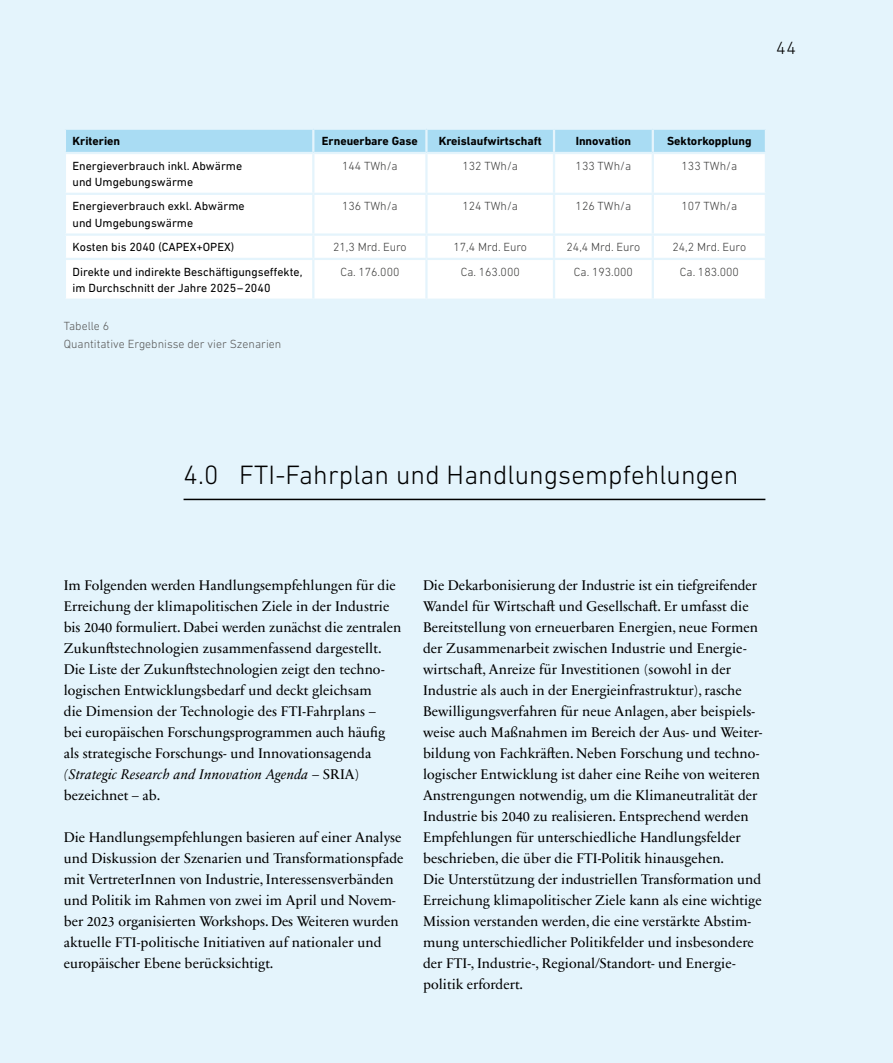
<style>
.page{position:relative;width:893px;height:1063px;background:#e4f4fc}
.page>*{position:absolute;margin:0;border:0;box-sizing:border-box;transform-origin:0 0}
.t1{font:300 27px "DIN Next LT Pro";letter-spacing:.005em;color:#000}
.t2{font:300 18px "DIN Next LT Pro";color:#000}
.t3{font:14.25px/21px "Sabon Next LT Pro";color:#000}
.t4{font:12px/16.5px "DIN Next LT Pro";color:#000}
.t5{font:300 12px "DIN Next LT Pro";color:#3c3c3b}
.t6{font:700 12px "DIN Next LT Pro";color:#000}
.t7{font:300 12px/18px "DIN Next LT Pro";color:#575756}
.s1{font-style:italic}
</style>
<div class="page">
<div style="left:66px;top:130px;width:699px;height:22px;background:#a9dcf3"></div>
<div style="left:66px;top:154px;width:699px;height:145px;background:#fff"></div>
<hr style="left:312px;top:130px;width:2px;height:22px;background:#e4f4fc">
<hr style="left:425px;top:130px;width:3px;height:22px;background:#e4f4fc">
<hr style="left:553px;top:130px;width:2px;height:22px;background:#e4f4fc">
<hr style="left:652px;top:130px;width:2px;height:22px;background:#e4f4fc">
<hr style="left:312px;top:154px;width:2px;height:39px;background:#e4f4fc">
<hr style="left:312px;top:195px;width:2px;height:38px;background:#e4f4fc">
<hr style="left:312px;top:236px;width:2px;height:22px;background:#e4f4fc">
<hr style="left:312px;top:260px;width:2px;height:39px;background:#e4f4fc">
<hr style="left:425px;top:154px;width:3px;height:39px;background:#e4f4fc">
<hr style="left:553px;top:154px;width:2px;height:39px;background:#e4f4fc">
<hr style="left:652px;top:154px;width:2px;height:39px;background:#e4f4fc">
<hr style="left:64px;top:193px;width:249px;height:2px;background:#e4f4fc">
<hr style="left:313px;top:193px;width:113px;height:2px;background:#e4f4fc">
<hr style="left:426px;top:193px;width:128px;height:2px;background:#e4f4fc">
<hr style="left:425px;top:195px;width:3px;height:38px;background:#e4f4fc">
<hr style="left:554px;top:193px;width:99px;height:2px;background:#e4f4fc">
<hr style="left:553px;top:195px;width:2px;height:38px;background:#e4f4fc">
<hr style="left:653px;top:193px;width:114px;height:2px;background:#e4f4fc">
<hr style="left:652px;top:195px;width:2px;height:38px;background:#e4f4fc">
<hr style="left:64px;top:233px;width:249px;height:3px;background:#e4f4fc">
<hr style="left:313px;top:233px;width:113px;height:3px;background:#e4f4fc">
<hr style="left:426px;top:233px;width:128px;height:3px;background:#e4f4fc">
<hr style="left:425px;top:236px;width:3px;height:22px;background:#e4f4fc">
<hr style="left:554px;top:233px;width:99px;height:3px;background:#e4f4fc">
<hr style="left:553px;top:236px;width:2px;height:22px;background:#e4f4fc">
<hr style="left:653px;top:233px;width:114px;height:3px;background:#e4f4fc">
<hr style="left:652px;top:236px;width:2px;height:22px;background:#e4f4fc">
<hr style="left:64px;top:258px;width:249px;height:2px;background:#e4f4fc">
<hr style="left:313px;top:258px;width:113px;height:2px;background:#e4f4fc">
<hr style="left:426px;top:258px;width:128px;height:2px;background:#e4f4fc">
<hr style="left:425px;top:260px;width:3px;height:39px;background:#e4f4fc">
<hr style="left:554px;top:258px;width:99px;height:2px;background:#e4f4fc">
<hr style="left:553px;top:260px;width:2px;height:39px;background:#e4f4fc">
<hr style="left:653px;top:258px;width:114px;height:2px;background:#e4f4fc">
<hr style="left:652px;top:260px;width:2px;height:39px;background:#e4f4fc">
<hr style="left:184px;top:499px;width:581px;height:1px;background:#000">
<p class="t2" style="left:776px;top:37px;width:22px">44</p>
<p class="t6" style="left:73px;top:134px;width:49px">Kriterien</p>
<p class="t6" style="left:322px;top:134px;width:98px">Erneuerbare Gase</p>
<p class="t6" style="left:439px;top:134px;width:105px">Kreislaufwirtschaft</p>
<p class="t6" style="left:576px;top:134px;width:57px">Innovation</p>
<p class="t6" style="left:667px;top:134px;width:86px">Sektorkopplung</p>
<p class="t4" style="left:73px;top:157px;width:171px">Energieverbrauch inkl. Abwärme und Umgebungswärme</p>
<p class="t5" style="left:342px;top:159px;width:57px">144 TWh/a</p>
<p class="t5" style="left:462px;top:159px;width:57px">132 TWh/a</p>
<p class="t5" style="left:576px;top:159px;width:57px">133 TWh/a</p>
<p class="t5" style="left:682px;top:159px;width:57px">133 TWh/a</p>
<p class="t4" style="left:73px;top:198px;width:174px">Energieverbrauch exkl. Abwärme und Umgebungswärme</p>
<p class="t5" style="left:342px;top:199px;width:57px">136 TWh/a</p>
<p class="t5" style="left:462px;top:199px;width:57px">124 TWh/a</p>
<p class="t5" style="left:576px;top:199px;width:57px">126 TWh/a</p>
<p class="t5" style="left:682px;top:199px;width:57px">107 TWh/a</p>
<p class="t4" style="left:73px;top:239px;width:163px">Kosten bis 2040 (CAPEX+OPEX)</p>
<p class="t5" style="left:333px;top:240px;width:75px">21,3 Mrd. Euro</p>
<p class="t5" style="left:453px;top:240px;width:75px">17,4 Mrd. Euro</p>
<p class="t5" style="left:567px;top:240px;width:75px">24,4 Mrd. Euro</p>
<p class="t5" style="left:672px;top:240px;width:75px">24,2 Mrd. Euro</p>
<p class="t4" style="left:73px;top:263px;width:231px">Direkte und indirekte Beschäftigungseffekte, im Durchschnitt der Jahre 2025–2040</p>
<p class="t5" style="left:340px;top:265px;width:61px">Ca. 176.000</p>
<p class="t5" style="left:461px;top:265px;width:61px">Ca. 163.000</p>
<p class="t5" style="left:574px;top:265px;width:61px">Ca. 193.000</p>
<p class="t5" style="left:680px;top:265px;width:61px">Ca. 183.000</p>
<p class="t7" style="left:64px;top:317px;width:219px">Tabelle 6<br>Quantitative Ergebnisse der vier Szenarien</p>
<h1 class="t1" style="left:184px;top:459px;width:556px">4.0 FTI-Fahrplan und Handlungsempfehlungen</h1>
<p class="t3" style="left:64px;top:574px;width:339px">Im Folgenden werden Handlungsempfehlungen für die Erreichung der klimapolitischen Ziele in der Industrie bis 2040 formuliert. Dabei werden zunächst die zentralen Zukunftstechnologien zusammenfassend dargestellt.<br>Die Liste der Zukunftstechnologien zeigt den techno&shy;logischen Entwicklungsbedarf und deckt gleichsam<br>die Dimension der Technologie des FTI-Fahrplans –<br>bei europäischen Forschungsprogrammen auch häufig als strategische Forschungs- und Innovationsagenda <span class="s1">(Strategic Research and Innovation Agenda</span> – SRIA) bezeichnet – ab.</p>
<p class="t3" style="left:64px;top:826px;width:341px">Die Handlungsempfehlungen basieren auf einer Analyse und Diskussion der Szenarien und Transformationspfade mit VertreterInnen von Industrie, Interessensverbänden und Politik im Rahmen von zwei im April und Novem&shy;ber 2023 organisierten Workshops. Des Weiteren wurden aktuelle FTI-politische Initiativen auf nationaler und europäischer Ebene berücksichtigt.</p>
<p class="t3" style="left:423px;top:574px;width:341px">Die Dekarbonisierung der Industrie ist ein tiefgreifender Wandel für Wirtschaft und Gesellschaft. Er umfasst die Bereitstellung von erneuerbaren Energien, neue Formen der Zusammenarbeit zwischen Industrie und Energie&shy;wirtschaft, Anreize für Investitionen (sowohl in der Industrie als auch in der Energieinfrastruktur), rasche Bewilligungsverfahren für neue Anlagen, aber beispiels&shy;weise auch Maßnahmen im Bereich der Aus- und Weiter&shy;bildung von Fachkräften. Neben Forschung und techno&shy;logischer Entwicklung ist daher eine Reihe von weiteren Anstrengungen notwendig, um die Klimaneutralität der Industrie bis 2040 zu realisieren. Entsprechend werden Empfehlungen für unterschiedliche Handlungsfelder beschrieben, die über die FTI-Politik hinausgehen.<br>Die Unterstützung der industriellen Transformation und Erreichung klimapolitischer Ziele kann als eine wichtige Mission verstanden werden, die eine verstärkte Abstim&shy;mung unterschiedlicher Politikfelder und insbesondere der FTI-, Industrie-, Regional/Standort- und Energie&shy;politik erfordert.</p>
</div>
